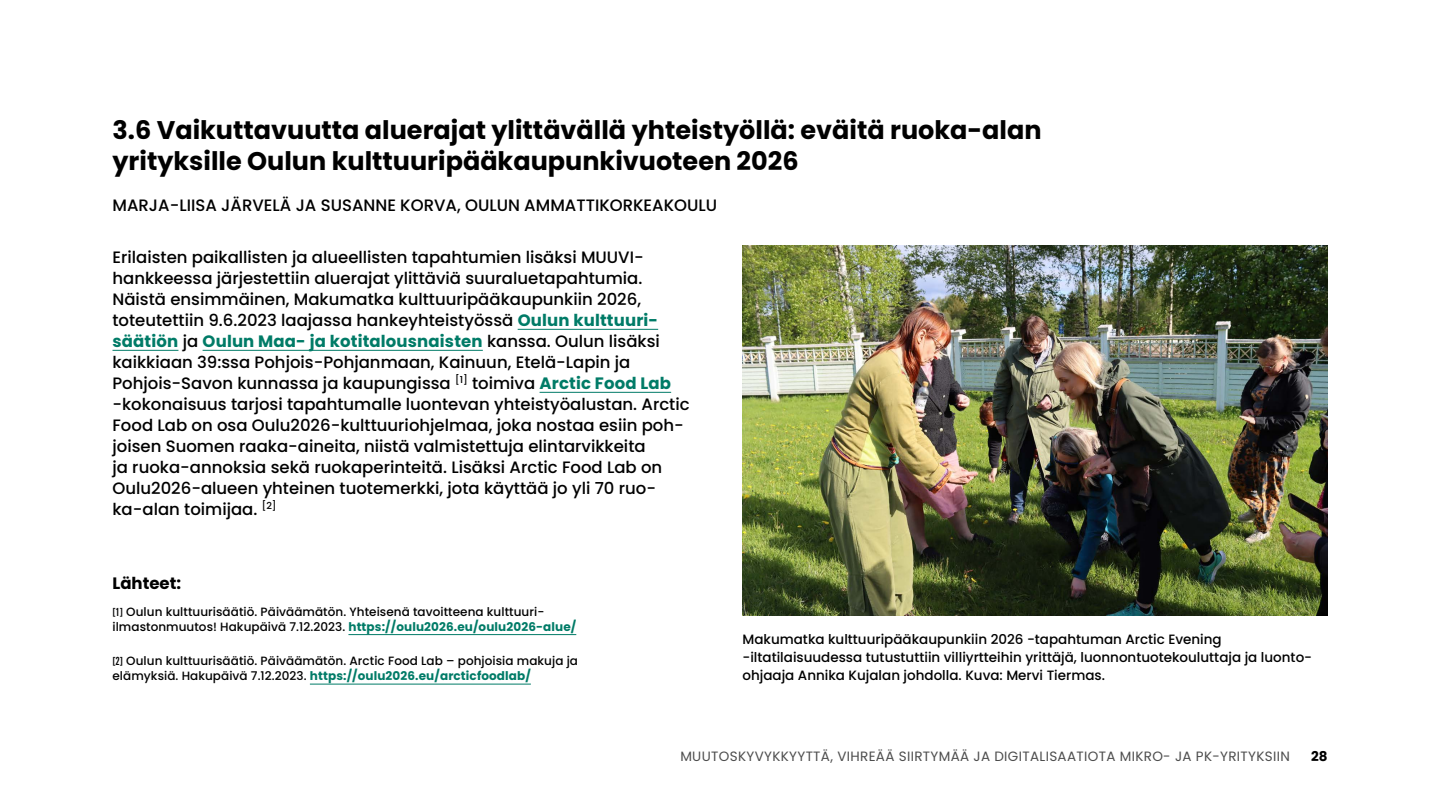
<style>
.page{position:relative;width:1440px;height:810px;background:#fff}
.page>*{position:absolute;margin:0;border:0;box-sizing:border-box;transform-origin:0 0}
.Otsikko_1_1__H3{font:700 25.5px/30.6px "Poppins";color:#000}
.Leipis_P{font:500 16.5px/21px "Poppins";color:#000}
.Kirjoittajat{font:500 16.5px "Poppins";color:#000}
.Leipis_P-2{font:700 16.5px "Poppins";color:#000}
.Kuvateksti{font:500 13.5px/18px "Poppins";color:#000}
.t1{font:13.5px "Poppins";letter-spacing:.025em;color:#4d4d4d}
.t2{font:700 13.5px "Poppins";color:#000}
.Viitteet_sivulla{font:500 12px/15px "Poppins";letter-spacing:.005em;color:#000}
.s1{font-weight:700;color:#007b67}
.s2{font-family:"News Gothic BT";font-weight:700;font-stretch:extra-condensed;font-size:11.25px}
</style>
<div class="page">
<hr style="left:518px;top:329px;width:140px;height:1px;background:#007b67">
<hr style="left:112px;top:350px;width:66px;height:1px;background:#007b67">
<hr style="left:203px;top:350px;width:280px;height:1px;background:#007b67">
<hr style="left:540px;top:392px;width:131px;height:1px;background:#007b67">
<hr style="left:348px;top:634px;width:228px;height:1px;background:#007b67">
<hr style="left:310px;top:684px;width:221px;height:1px;background:#007b67">
<img style="left:742px;top:246px;width:586px;height:370px">
<h3 class="Otsikko_1_1__H3" style="left:112px;top:115px;width:931px">3.6 Vaikuttavuutta aluerajat ylittävällä yhteistyöllä: eväitä ruoka-alan yrityksille Oulun kulttuuripääkaupunkivuoteen 2026</h3>
<p class="Kirjoittajat" style="left:112px;top:195px;width:606px">MARJA-LIISA JÄRVELÄ JA SUSANNE KORVA, OULUN AMMATTIKORKEAKOULU</p>
<p class="Leipis_P" style="left:112px;top:246px;width:579px">Erilaisten paikallisten ja alueellisten tapahtumien lisäksi MUUVI&shy;hankkeessa järjestettiin aluerajat ylittäviä suuraluetapahtumia.<br>Näistä ensimmäinen, Makumatka kulttuuripääkaupunkiin 2026, toteutettiin 9.6.2023 laajassa hankeyhteistyössä <span class="s1">Oulun kulttuuri&shy;säätiön</span> ja <span class="s1">Oulun Maa- ja kotitalousnaisten</span> kanssa. Oulun lisäksi kaikkiaan 39:ssa Pohjois-Pohjanmaan, Kainuun, Etelä-Lapin ja Pohjois-Savon kunnassa ja kaupungissa <sup>[1]</sup> toimiva <span class="s1">Arctic Food Lab </span>-kokonaisuus tarjosi tapahtumalle luontevan yhteistyöalustan. Arctic Food Lab on osa Oulu2026-kulttuuriohjelmaa, joka nostaa esiin poh&shy;joisen Suomen raaka-aineita, niistä valmistettuja elintarvikkeita<br>ja ruoka-annoksia sekä ruokaperinteitä. Lisäksi Arctic Food Lab on Oulu2026-alueen yhteinen tuotemerkki, jota käyttää jo yli 70 ruo&shy;ka-alan toimijaa. <sup>[2]</sup></p>
<p class="Leipis_P-2" style="left:112px;top:574px;width:70px">Lähteet:</p>
<p class="Viitteet_sivulla" style="left:112px;top:604px;width:465px"><span class="s2">[1]</span> Oulun kulttuurisäätiö. Päiväämätön. Yhteisenä tavoitteena kulttuuri&shy;ilmastonmuutos! Hakupäivä 7.12.2023. <span class="s1">https://oulu2026.eu/oulu2026-alue/</span></p>
<p class="Viitteet_sivulla" style="left:112px;top:654px;width:467px"><span class="s2">[2]</span> Oulun kulttuurisäätiö. Päiväämätön. Arctic Food Lab – pohjoisia makuja ja elämyksiä. Hakupäivä 7.12.2023. <span class="s1">https://oulu2026.eu/arcticfoodlab/</span></p>
<p class="Kuvateksti" style="left:742px;top:630px;width:571px">Makumatka kulttuuripääkaupunkiin 2026 -tapahtuman Arctic Evening -iltatilaisuudessa tutustuttiin villiyrtteihin yrittäjä, luonnontuotekouluttaja ja luonto&shy;ohjaaja Annika Kujalan johdolla. Kuva: Mervi Tiermas.</p>
<p class="t1" style="left:680px;top:749px;width:611px">MUUTOSKYVYKKYYTTÄ, VIHREÄÄ SIIRTYMÄÄ JA DIGITALISAATIOTA MIKRO- JA PK-YRITYKSIIN</p>
<p class="t2" style="left:1311px;top:749px;width:18px">28</p>
</div>
